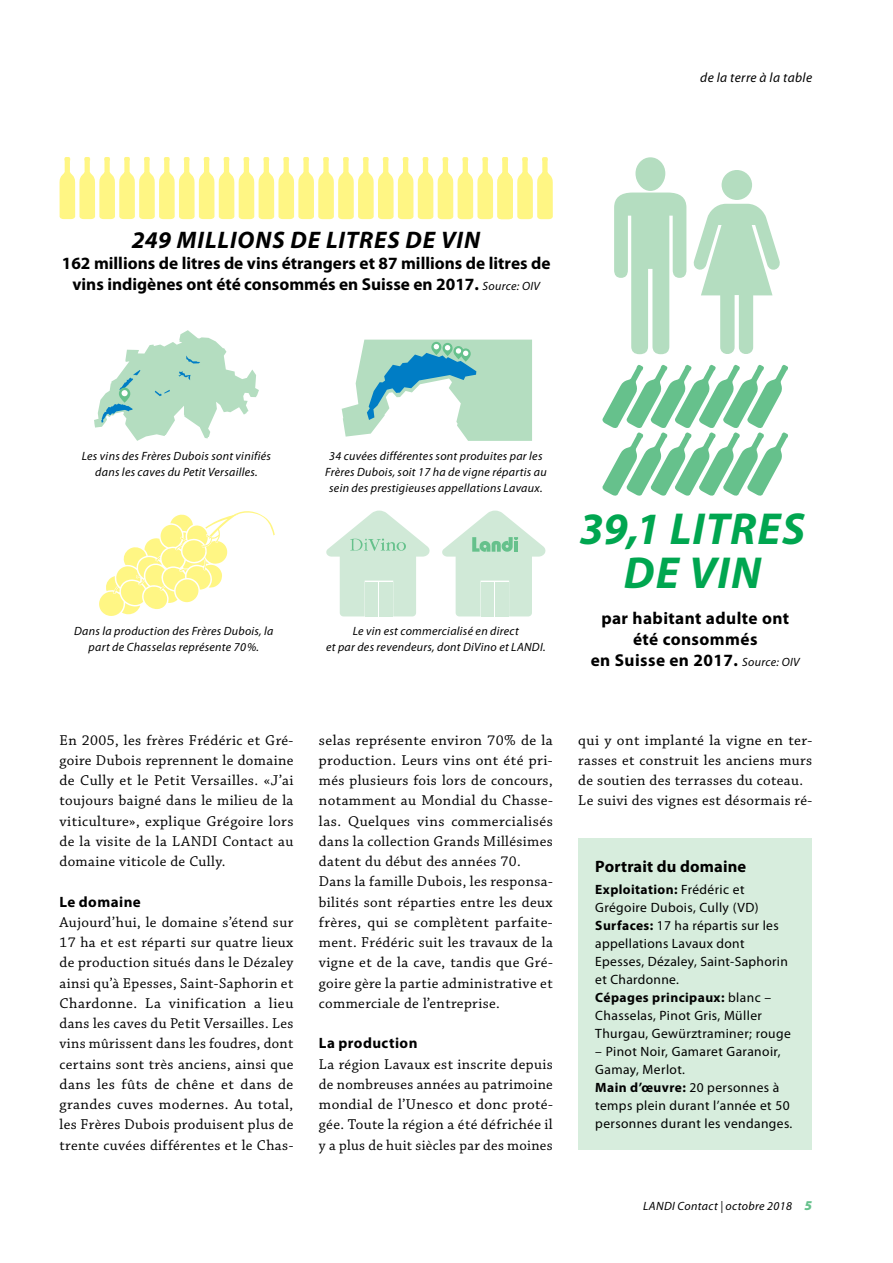
<style>
.page{position:relative;width:893px;height:1263px;background:#fff}
.page>*{position:absolute;margin:0;border:0;box-sizing:border-box;transform-origin:0 0}
.t1{font:italic 700 45px/43.5px "Myriad Pro";letter-spacing:.02em;color:#00a650;text-align:center}
.t2{font:italic 700 24px "Myriad Pro";letter-spacing:.04em;color:#000}
.t3{font:700 17.25px/21px "Myriad Pro";color:#000;text-align:center}
.t4{font:700 17.25px/21px "Myriad Pro";letter-spacing:.025em;color:#000;text-align:center}
.t5{font:700 16.5px "Myriad Pro";letter-spacing:.01em;color:#000}
.t6{font:15px/20.2px "Chaparral Pro";letter-spacing:.025em;color:#000;text-align:justify}
.t7{font:700 15px "Myriad Pro";letter-spacing:.03em;color:#000}
.t8{font:13.5px/18px "Myriad Pro";letter-spacing:.03em;color:#000}
.t9{font:italic 13.5px "Myriad Pro";letter-spacing:.03em;color:#000}
.t10{font:italic 12px/15.8px "Myriad Pro";letter-spacing:.025em;color:#000;text-align:center}
.s1{font-weight:400;font-style:italic;font-size:12px}
.s2{font-weight:700}
.s3{font-weight:900;font-size:13.5px;color:#66c18c}
</style>
<div class="page">
<svg style="left:442px;top:511px;width:104px;height:105px"></svg>
<svg style="left:326px;top:511px;width:104px;height:105px"></svg>
<svg style="left:99px;top:511px;width:176px;height:105px"></svg>
<svg style="left:614px;top:157px;width:166px;height:197px"></svg>
<svg style="left:602px;top:364px;width:186px;height:132px"></svg>
<svg style="left:342px;top:340px;width:190px;height:101px"></svg>
<svg style="left:59px;top:157px;width:494px;height:62px"></svg>
<div style="left:578px;top:838px;width:234px;height:312px;background:#d7eddd"></div>
<svg style="left:94px;top:330px;width:165px;height:111px"></svg>
<h2 class="t2" style="left:132px;top:227px;width:350px">249 MILLIONS DE LITRES DE VIN</h2>
<p class="t3" style="left:62px;top:253px;width:490px">162 millions de litres de vins étrangers et 87 millions de litres de vins indigènes ont été consommés en Suisse en 2017. <span class="s1">Source: OIV</span></p>
<p class="t9" style="left:700px;top:71px;width:113px">de la terre à la table</p>
<p class="t10" style="left:82px;top:449px;width:191px">Les vins des Frères Dubois sont vinifiés dans les caves du Petit Versailles.</p>
<p class="t10" style="left:325px;top:449px;width:223px">34 cuvées différentes sont produites par les<br>Frères Dubois, soit 17 ha de vigne répartis au sein des prestigieuses appellations Lavaux.</p>
<p class="t10" style="left:74px;top:624px;width:201px">Dans la production des Frères Dubois, la part de Chasselas représente 70%.</p>
<p class="t10" style="left:326px;top:624px;width:221px">Le vin est commercialisé en direct<br>et par des revendeurs, dont DiVino et LANDI.</p>
<h1 class="t1" style="left:580px;top:508px;width:227px">39,1 LITRES<br>DE VIN</h1>
<p class="t4" style="left:591px;top:608px;width:210px">par habitant adulte ont été consommés<br>en Suisse en 2017. <span class="s1">Source: OIV</span></p>
<p class="t6" style="left:60px;top:730px;width:235px">En 2005, les frères Frédéric et Gré&shy;goire Dubois reprennent le domaine de Cully et le Petit Versailles. «J’ai toujours baigné dans le milieu de la viticulture», explique Grégoire lors de la visite de la LANDI Contact au domaine viticole de Cully.</p>
<p class="t7" style="left:60px;top:893px;width:83px">Le domaine</p>
<p class="t6" style="left:60px;top:913px;width:235px">Aujourd’hui, le domaine s’étend sur 17 ha et est réparti sur quatre lieux de production situés dans le Dézaley ainsi qu’à Epesses, Saint-Saphorin et Chardonne. La vinification a lieu dans les caves du Petit Versailles. Les vins mûrissent dans les foudres, dont certains sont très anciens, ainsi que dans les fûts de chêne et dans de grandes cuves modernes. Au total, les Frères Dubois produisent plus de trente cuvées différentes et le Chas-</p>
<p class="t6" style="left:319px;top:730px;width:235px;text-align:left">selas représente environ 70% de la production. Leurs vins ont été pri&shy;més plusieurs fois lors de concours, notamment au Mondial du Chasse&shy;las. Quelques vins commercialisés dans la collection Grands Millésimes datent du début des années 70.<br>Dans la famille Dubois, les responsa&shy;bilités sont réparties entre les deux frères, qui se complètent parfaite&shy;ment. Frédéric suit les travaux de la vigne et de la cave, tandis que Gré&shy;goire gère la partie administrative et commerciale de l’entreprise.</p>
<p class="t7" style="left:319px;top:1035px;width:100px">La production</p>
<p class="t6" style="left:319px;top:1054px;width:235px">La région Lavaux est inscrite depuis de nombreuses années au patrimoine mondial de l’Unesco et donc proté&shy;gée. Toute la région a été défrichée il y a plus de huit siècles par des moines</p>
<p class="t6" style="left:578px;top:730px;width:235px;text-align:left">qui y ont implanté la vigne en ter&shy;rasses et construit les anciens murs de soutien des terrasses du coteau.<br>Le suivi des vignes est désormais ré-</p>
<p class="t5" style="left:595px;top:857px;width:153px">Portrait du domaine</p>
<p class="t8" style="left:595px;top:881px;width:197px"><span class="s2">Exploitation:</span> Frédéric et<br>Grégoire Dubois, Cully (VD)<br><span class="s2">Surfaces:</span> 17 ha répartis sur les appellations Lavaux dont<br>Epesses, Dézaley, Saint-Saphorin et Chardonne.<br><span class="s2">Cépages principaux:</span> blanc –<br>Chasselas, Pinot Gris, Müller<br>Thurgau, Gewürztraminer; rouge</p>
<p class="t8" style="left:595px;top:1043px;width:199px">– Pinot Noir, Gamaret Garanoir,<br>Gamay, Merlot.<br><span class="s2">Main d’œuvre:</span> 20 personnes à temps plein durant l’année et 50 personnes durant les vendanges.</p>
<p class="t10" style="left:643px;top:1199px;width:171px">LANDI Contact | octobre 2018 <span class="s3">5</span></p>
</div>
